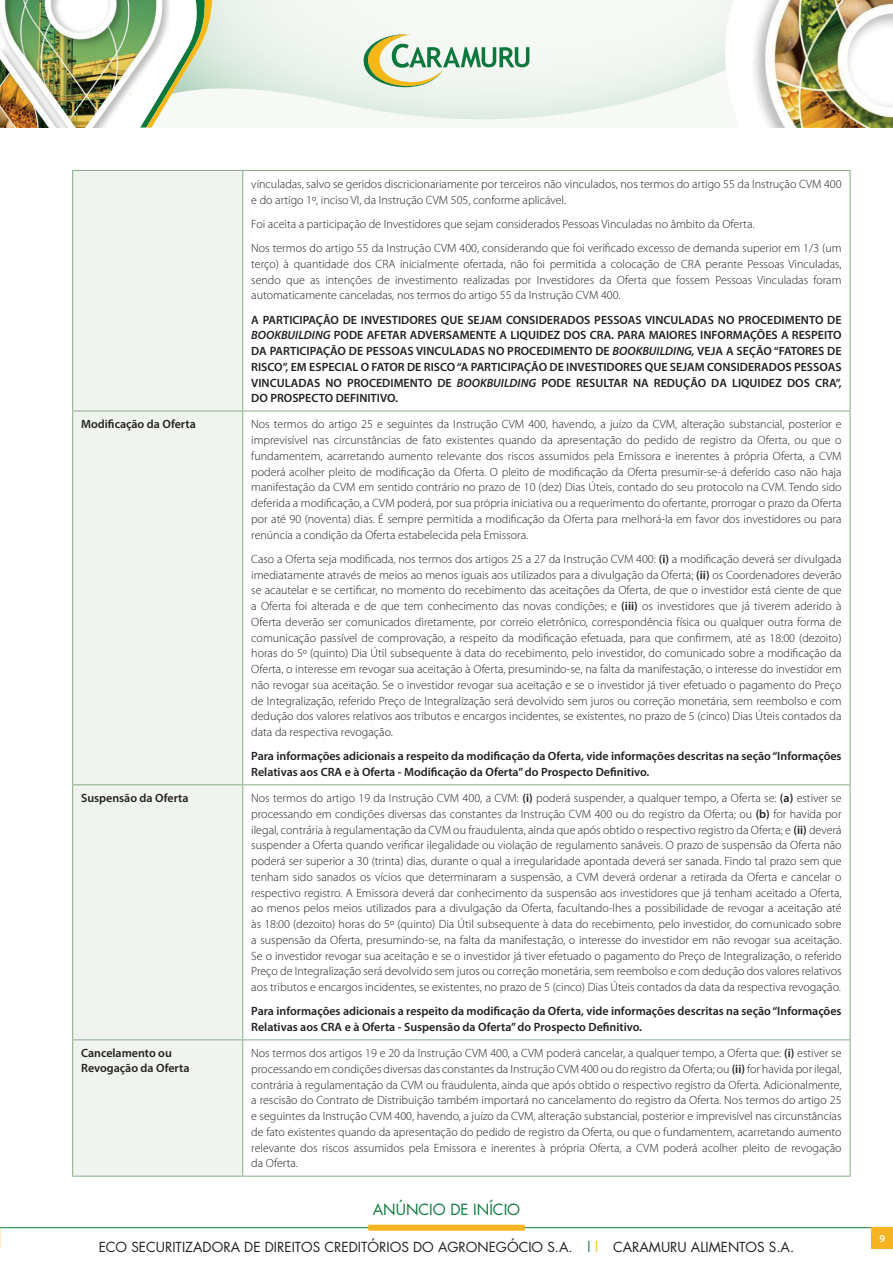
<style>
.page{position:relative;width:893px;height:1263px;background:#fff}
.page>*{position:absolute;margin:0;border:0;box-sizing:border-box;transform-origin:0 0}
.t1{font:15px "Futura";color:#0d793d}
.t2{font:13.5px "Futura";color:#231f20}
.t3{font:300 12px/15.8px "Myriad Pro";color:#231f20;text-align:justify}
.t4{font:600 12px/15.8px "Myriad Pro";color:#231f20}
.t5{font:600 10.5px "Myriad Pro";color:#fff}
.s1{font-style:italic}
.s2{font-weight:600}
.s3{color:#0d793d}
.s4{color:#f5b421}
</style>
<div class="page">
<hr style="left:0;top:1227px;width:893px;height:1px;background:#0d793d">
<div style="left:368px;top:1225px;width:157px;height:6px;background:#f5b421"></div>
<svg style="left:0;top:1227px;width:1px;height:21px"></svg>
<div style="left:872px;top:1227px;width:21px;height:21px;background:#f5b421"></div>
<img style="left:0;top:0;width:140px;height:128px">
<img style="left:753px;top:0;width:140px;height:128px">
<svg style="left:212px;top:0;width:522px;height:120px"></svg>
<svg style="left:140px;top:0;width:72px;height:128px"></svg>
<svg style="left:362px;top:34px;width:167px;height:53px"></svg>
<div style="left:73px;top:171px;width:169px;height:1005px;background:#f0f4ef"></div>
<hr style="left:72px;top:170px;width:171px;height:1px;background:#8aab88">
<hr style="left:72px;top:171px;width:1px;height:240px;background:#8aab88">
<hr style="left:243px;top:170px;width:607px;height:1px;background:#8aab88">
<hr style="left:242px;top:171px;width:1px;height:240px;background:#8aab88">
<hr style="left:850px;top:171px;width:1px;height:240px;background:#8aab88">
<hr style="left:72px;top:411px;width:171px;height:1px;background:#8aab88">
<hr style="left:72px;top:411px;width:1px;height:373px;background:#8aab88">
<hr style="left:243px;top:411px;width:607px;height:1px;background:#8aab88">
<hr style="left:242px;top:411px;width:1px;height:373px;background:#8aab88">
<hr style="left:850px;top:411px;width:1px;height:373px;background:#8aab88">
<hr style="left:72px;top:784px;width:171px;height:1px;background:#8aab88">
<hr style="left:72px;top:785px;width:1px;height:254px;background:#8aab88">
<hr style="left:243px;top:784px;width:607px;height:1px;background:#8aab88">
<hr style="left:242px;top:785px;width:1px;height:254px;background:#8aab88">
<hr style="left:850px;top:785px;width:1px;height:254px;background:#8aab88">
<hr style="left:72px;top:1039px;width:171px;height:1px;background:#8aab88">
<hr style="left:72px;top:1040px;width:1px;height:136px;background:#8aab88">
<hr style="left:243px;top:1039px;width:607px;height:1px;background:#8aab88">
<hr style="left:242px;top:1040px;width:1px;height:136px;background:#8aab88">
<hr style="left:850px;top:1040px;width:1px;height:136px;background:#8aab88">
<hr style="left:72px;top:1176px;width:171px;height:1px;background:#8aab88">
<hr style="left:243px;top:1176px;width:607px;height:1px;background:#8aab88">
<p class="t3" style="left:251px;top:176px;width:592px">vinculadas, salvo se geridos discricionariamente por terceiros não vinculados, nos termos do artigo 55 da Instrução CVM 400 e do artigo 1º, inciso VI, da Instrução CVM 505, conforme aplicável.</p>
<p class="t3" style="left:251px;top:212px;width:592px;line-height:24.3px">Foi aceita a participação de Investidores que sejam considerados Pessoas Vinculadas no âmbito da Oferta.<br>Nos termos do artigo 55 da Instrução CVM 400, considerando que foi verificado excesso de demanda superior em 1/3 (um</p>
<p class="t3" style="left:251px;top:256px;width:592px">terço) à quantidade dos CRA inicialmente ofertada, não foi permitida a colocação de CRA perante Pessoas Vinculadas, sendo que as intenções de investimento realizadas por Investidores da Oferta que fossem Pessoas Vinculadas foram automaticamente canceladas, nos termos do artigo 55 da Instrução CVM 400.</p>
<p class="t4" style="left:251px;top:311px;width:592px;text-align:justify">A PARTICIPAÇÃO DE INVESTIDORES QUE SEJAM CONSIDERADOS PESSOAS VINCULADAS NO PROCEDIMENTO DE <span class="s1">BOOKBUILDING</span> PODE AFETAR ADVERSAMENTE A LIQUIDEZ DOS CRA. PARA MAIORES INFORMAÇÕES A RESPEITO DA PARTICIPAÇÃO DE PESSOAS VINCULADAS NO PROCEDIMENTO DE <span class="s1">BOOKBUILDING,</span> VEJA A SEÇÃO “FATORES DE RISCO”, EM ESPECIAL O FATOR DE RISCO “A PARTICIPAÇÃO DE INVESTIDORES QUE SEJAM CONSIDERADOS PESSOAS VINCULADAS NO PROCEDIMENTO DE <span class="s1">BOOKBUILDING</span> PODE RESULTAR NA REDUÇÃO DA LIQUIDEZ DOS CRA”, DO PROSPECTO DEFINITIVO.</p>
<p class="t4" style="left:81px;top:416px;width:116px">Modificação da Oferta</p>
<p class="t3" style="left:251px;top:417px;width:592px">Nos termos do artigo 25 e seguintes da Instrução CVM 400, havendo, a juízo da CVM, alteração substancial, posterior e imprevisível nas circunstâncias de fato existentes quando da apresentação do pedido de registro da Oferta, ou que o fundamentem, acarretando aumento relevante dos riscos assumidos pela Emissora e inerentes à própria Oferta, a CVM poderá acolher pleito de modificação da Oferta. O pleito de modificação da Oferta presumir-se-á deferido caso não haja manifestação da CVM em sentido contrário no prazo de 10 (dez) Dias Úteis, contado do seu protocolo na CVM. Tendo sido deferida a modificação, a CVM poderá, por sua própria iniciativa ou a requerimento do ofertante, prorrogar o prazo da Oferta por até 90 (noventa) dias. É sempre permitida a modificação da Oferta para melhorá-la em favor dos investidores ou para renúncia a condição da Oferta estabelecida pela Emissora.</p>
<p class="t3" style="left:251px;top:551px;width:592px">Caso a Oferta seja modificada, nos termos dos artigos 25 a 27 da Instrução CVM 400: <span class="s2">(i)</span> a modificação deverá ser divulgada imediatamente através de meios ao menos iguais aos utilizados para a divulgação da Oferta; <span class="s2">(ii)</span> os Coordenadores deverão se acautelar e se certificar, no momento do recebimento das aceitações da Oferta, de que o investidor está ciente de que a Oferta foi alterada e de que tem conhecimento das novas condições; e <span class="s2">(iii)</span> os investidores que já tiverem aderido à Oferta deverão ser comunicados diretamente, por correio eletrônico, correspondência física ou qualquer outra forma de comunicação passível de comprovação, a respeito da modificação efetuada, para que confirmem, até as 18:00 (dezoito) horas do 5º (quinto) Dia Útil subsequente à data do recebimento, pelo investidor, do comunicado sobre a modificação da Oferta, o interesse em revogar sua aceitação à Oferta, presumindo-se, na falta da manifestação, o interesse do investidor em não revogar sua aceitação. Se o investidor revogar sua aceitação e se o investidor já tiver efetuado o pagamento do Preço de Integralização, referido Preço de Integralização será devolvido sem juros ou correção monetária, sem reembolso e com dedução dos valores relativos aos tributos e encargos incidentes, se existentes, no prazo de 5 (cinco) Dias Úteis contados da data da respectiva revogação.</p>
<p class="t4" style="left:251px;top:748px;width:592px">Para informações adicionais a respeito da modificação da Oferta, vide informações descritas na seção “Informações<br>Relativas aos CRA e à Oferta - Modificação da Oferta” do Prospecto Definitivo.</p>
<p class="t4" style="left:81px;top:790px;width:109px">Suspensão da Oferta</p>
<p class="t3" style="left:251px;top:790px;width:592px">Nos termos do artigo 19 da Instrução CVM 400, a CVM: <span class="s2">(i)</span> poderá suspender, a qualquer tempo, a Oferta se: <span class="s2">(a)</span> estiver se processando em condições diversas das constantes da Instrução CVM 400 ou do registro da Oferta; ou <span class="s2">(b)</span> for havida por ilegal, contrária à regulamentação da CVM ou fraudulenta, ainda que após obtido o respectivo registro da Oferta; e <span class="s2">(ii)</span> deverá suspender a Oferta quando verificar ilegalidade ou violação de regulamento sanáveis. O prazo de suspensão da Oferta não poderá ser superior a 30 (trinta) dias, durante o qual a irregularidade apontada deverá ser sanada. Findo tal prazo sem que tenham sido sanados os vícios que determinaram a suspensão, a CVM deverá ordenar a retirada da Oferta e cancelar o respectivo registro. A Emissora deverá dar conhecimento da suspensão aos investidores que já tenham aceitado a Oferta, ao menos pelos meios utilizados para a divulgação da Oferta, facultando-lhes a possibilidade de revogar a aceitação até às 18:00 (dezoito) horas do 5º (quinto) Dia Útil subsequente à data do recebimento, pelo investidor, do comunicado sobre a suspensão da Oferta, presumindo-se, na falta da manifestação, o interesse do investidor em não revogar sua aceitação.<br>Se o investidor revogar sua aceitação e se o investidor já tiver efetuado o pagamento do Preço de Integralização, o referido Preço de Integralização será devolvido sem juros ou correção monetária, sem reembolso e com dedução dos valores relativos aos tributos e encargos incidentes, se existentes, no prazo de 5 (cinco) Dias Úteis contados da data da respectiva revogação.</p>
<p class="t4" style="left:251px;top:1003px;width:592px">Para informações adicionais a respeito da modificação da Oferta, vide informações descritas na seção “Informações<br>Relativas aos CRA e à Oferta - Suspensão da Oferta” do Prospecto Definitivo.</p>
<p class="t4" style="left:81px;top:1045px;width:110px;line-height:15px">Cancelamento ou<br>Revogação da Oferta</p>
<p class="t3" style="left:251px;top:1045px;width:592px">Nos termos dos artigos 19 e 20 da Instrução CVM 400, a CVM poderá cancelar, a qualquer tempo, a Oferta que: <span class="s2">(i)</span> estiver se processando em condições diversas das constantes da Instrução CVM 400 ou do registro da Oferta; ou <span class="s2">(ii)</span> for havida por ilegal, contrária à regulamentação da CVM ou fraudulenta, ainda que após obtido o respectivo registro da Oferta. Adicionalmente, a rescisão do Contrato de Distribuição também importará no cancelamento do registro da Oferta. Nos termos do artigo 25 e seguintes da Instrução CVM 400, havendo, a juízo da CVM, alteração substancial, posterior e imprevisível nas circunstâncias de fato existentes quando da apresentação do pedido de registro da Oferta, ou que o fundamentem, acarretando aumento relevante dos riscos assumidos pela Emissora e inerentes à própria Oferta, a CVM poderá acolher pleito de revogação da Oferta.</p>
<p class="t1" style="left:373px;top:1199px;width:149px">ANÚNCIO DE INÍCIO</p>
<p class="t2" style="left:99px;top:1238px;width:697px">ECO SECURITIZADORA DE DIREITOS CREDITÓRIOS DO AGRONEGÓCIO S.A. <span class="s3">|</span><span class="s4">|</span> CARAMURU ALIMENTOS S.A.</p>
<p class="t5" style="left:879px;top:1232px;width:7px">9</p>
</div>
